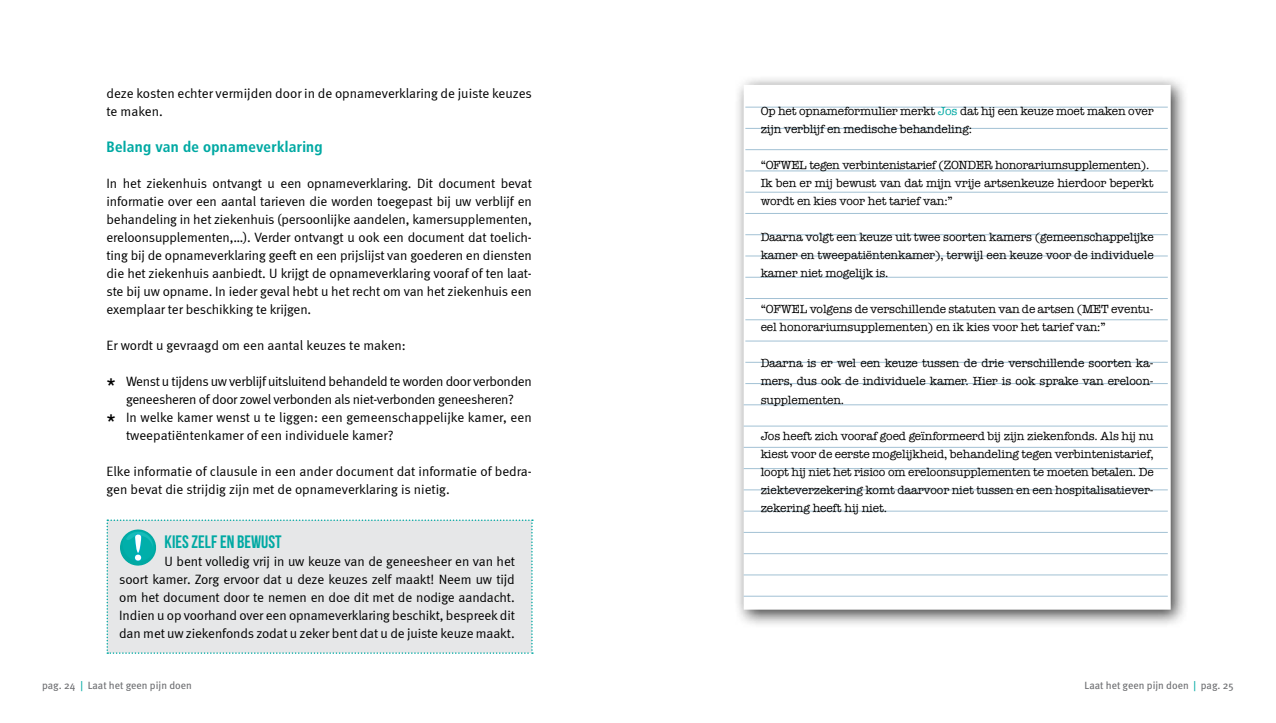
<style>
.page{position:relative;width:1276px;height:723px;background:#fff}
.page>*{position:absolute;margin:0;border:0;box-sizing:border-box;transform-origin:0 0}
.t1{font:18px "Bebas Neue";color:#00a9a3}
.t2{font:15px "Transit Print OT Bld";color:#00a9a3}
.t3{font:13.5px/18px "Meta Normal";letter-spacing:-.01em;color:#000}
.t4{font:12px/18px "American Typewriter";letter-spacing:-.01em;color:#000}
.t5{font:10.5px "Meta";color:#6d6e71}
.s1{color:#00a9a3}
</style>
<div class="page">
<div style="left:733px;top:75px;width:456px;height:553px;background:#000;opacity:.75"></div>
<div style="left:743px;top:85px;width:427px;height:525px;background:#fff;border:4px solid #fff"></div>
<hr style="left:745px;top:107px;width:422px;height:1px;background:#a2c1d4">
<hr style="left:745px;top:128px;width:422px;height:1px;background:#a2c1d4">
<hr style="left:745px;top:149px;width:422px;height:1px;background:#a2c1d4">
<hr style="left:745px;top:171px;width:422px;height:1px;background:#a2c1d4">
<hr style="left:745px;top:192px;width:422px;height:1px;background:#a2c1d4">
<hr style="left:745px;top:213px;width:422px;height:1px;background:#a2c1d4">
<hr style="left:745px;top:234px;width:422px;height:1px;background:#a2c1d4">
<hr style="left:745px;top:256px;width:422px;height:1px;background:#a2c1d4">
<hr style="left:745px;top:277px;width:422px;height:1px;background:#a2c1d4">
<hr style="left:745px;top:298px;width:422px;height:1px;background:#a2c1d4">
<hr style="left:745px;top:319px;width:422px;height:1px;background:#a2c1d4">
<hr style="left:745px;top:341px;width:422px;height:1px;background:#a2c1d4">
<hr style="left:745px;top:362px;width:422px;height:1px;background:#a2c1d4">
<hr style="left:745px;top:383px;width:422px;height:1px;background:#a2c1d4">
<hr style="left:743px;top:404px;width:424px;height:1px;background:#a2c1d4">
<hr style="left:743px;top:426px;width:424px;height:1px;background:#a2c1d4">
<hr style="left:743px;top:447px;width:424px;height:1px;background:#a2c1d4">
<hr style="left:743px;top:468px;width:424px;height:1px;background:#a2c1d4">
<hr style="left:743px;top:489px;width:424px;height:1px;background:#a2c1d4">
<hr style="left:743px;top:511px;width:424px;height:1px;background:#a2c1d4">
<hr style="left:743px;top:532px;width:424px;height:1px;background:#a2c1d4">
<hr style="left:743px;top:553px;width:424px;height:1px;background:#a2c1d4">
<hr style="left:743px;top:575px;width:424px;height:1px;background:#a2c1d4">
<hr style="left:743px;top:596px;width:424px;height:1px;background:#a2c1d4">
<div style="left:106px;top:519px;width:427px;height:135px;background:#e6e7e8"></div>
<p class="t3" style="left:106px;top:84px;width:427px">deze kosten echter vermijden door in de opnameverklaring de juiste keuzes te maken.</p>
<p class="t2" style="left:106px;top:138px;width:218px">Belang van de opnameverklaring</p>
<p class="t3" style="left:106px;top:174px;width:427px;text-align:justify">In het ziekenhuis ontvangt u een opnameverklaring. Dit document bevat informatie over een aantal tarieven die worden toegepast bij uw verblijf en behandeling in het ziekenhuis (persoonlijke aandelen, kamersupplementen, ereloonsupplementen,…). Verder ontvangt u ook een document dat toelich&shy;ting bij de opnameverklaring geeft en een prijslijst van goederen en diensten die het ziekenhuis aanbiedt. U krijgt de opnameverklaring vooraf of ten laat&shy;ste bij uw opname. In ieder geval hebt u het recht om van het ziekenhuis een exemplaar ter beschikking te krijgen.</p>
<p class="t3" style="left:106px;top:336px;width:301px">Er wordt u gevraagd om een aantal keuzes te maken:</p>
<p class="t3" style="left:106px;top:372px;width:427px;text-align:center">➢ Wenst u tijdens uw verblijf uitsluitend behandeld te worden door verbonden geneesheren of door zowel verbonden als niet-verbonden geneesheren?</p>
<p class="t3" style="left:126px;top:408px;width:407px;text-indent:-20px">➢ In welke kamer wenst u te liggen: een gemeenschappelijke kamer, een tweepatiëntenkamer of een individuele kamer?</p>
<p class="t3" style="left:106px;top:462px;width:427px">Elke informatie of clausule in een ander document dat informatie of bedra&shy;gen bevat die strijdig zijn met de opnameverklaring is nietig.</p>
<h1 class="t1" style="left:165px;top:532px;width:118px">KIES ZELF EN BEWUST</h1>
<p class="t3" style="left:119px;top:552px;width:397px;text-align:justify;text-indent:45px">U bent volledig vrij in uw keuze van de geneesheer en van het soort kamer. Zorg ervoor dat u deze keuzes zelf maakt! Neem uw tijd om het document door te nemen en doe dit met de nodige aandacht.<br>Indien u op voorhand over een opnameverklaring beschikt, bespreek dit dan met uw ziekenfonds zodat u zeker bent dat u de juiste keuze maakt.</p>
<p class="t4" style="left:760px;top:102px;width:394px">Op het opnameformulier merkt <span class="s1">Jos</span> dat hij een keuze moet maken over zijn verblijf en medische behandeling:</p>
<p class="t4" style="left:760px;top:156px;width:394px">“OFWEL tegen verbintenistarief (ZONDER honorariumsupplementen).<br>Ik ben er mij bewust van dat mijn vrije artsenkeuze hierdoor beperkt wordt en kies voor het tarief van:”</p>
<p class="t4" style="left:760px;top:228px;width:394px;text-align:justify">Daarna volgt een keuze uit twee soorten kamers (gemeenschappelijke kamer en tweepatiëntenkamer), terwijl een keuze voor de individuele kamer niet mogelijk is.</p>
<p class="t4" style="left:760px;top:300px;width:394px">“OFWEL volgens de verschillende statuten van de artsen (MET eventu&shy;eel honorariumsupplementen) en ik kies voor het tarief van:”</p>
<p class="t4" style="left:760px;top:354px;width:394px;text-align:justify">Daarna is er wel een keuze tussen de drie verschillende soorten ka&shy;mers, dus ook de individuele kamer. Hier is ook sprake van ereloon&shy;supplementen.</p>
<p class="t4" style="left:760px;top:426px;width:394px;text-align:justify">Jos heeft zich vooraf goed geïnformeerd bij zijn ziekenfonds. Als hij nu kiest voor de eerste mogelijkheid, behandeling tegen verbintenistarief, loopt hij niet het risico om ereloonsupplementen te moeten betalen. De ziekteverzekering komt daarvoor niet tussen en een hospitalisatiever&shy;zekering heeft hij niet.</p>
<p class="t5" style="left:42px;top:679px;width:151px">pag. 24 <span class="s1">|</span> Laat het geen pijn doen</p>
<p class="t5" style="left:1084px;top:679px;width:150px">Laat het geen pijn doen <span class="s1">|</span> pag. 25</p>
</div>
